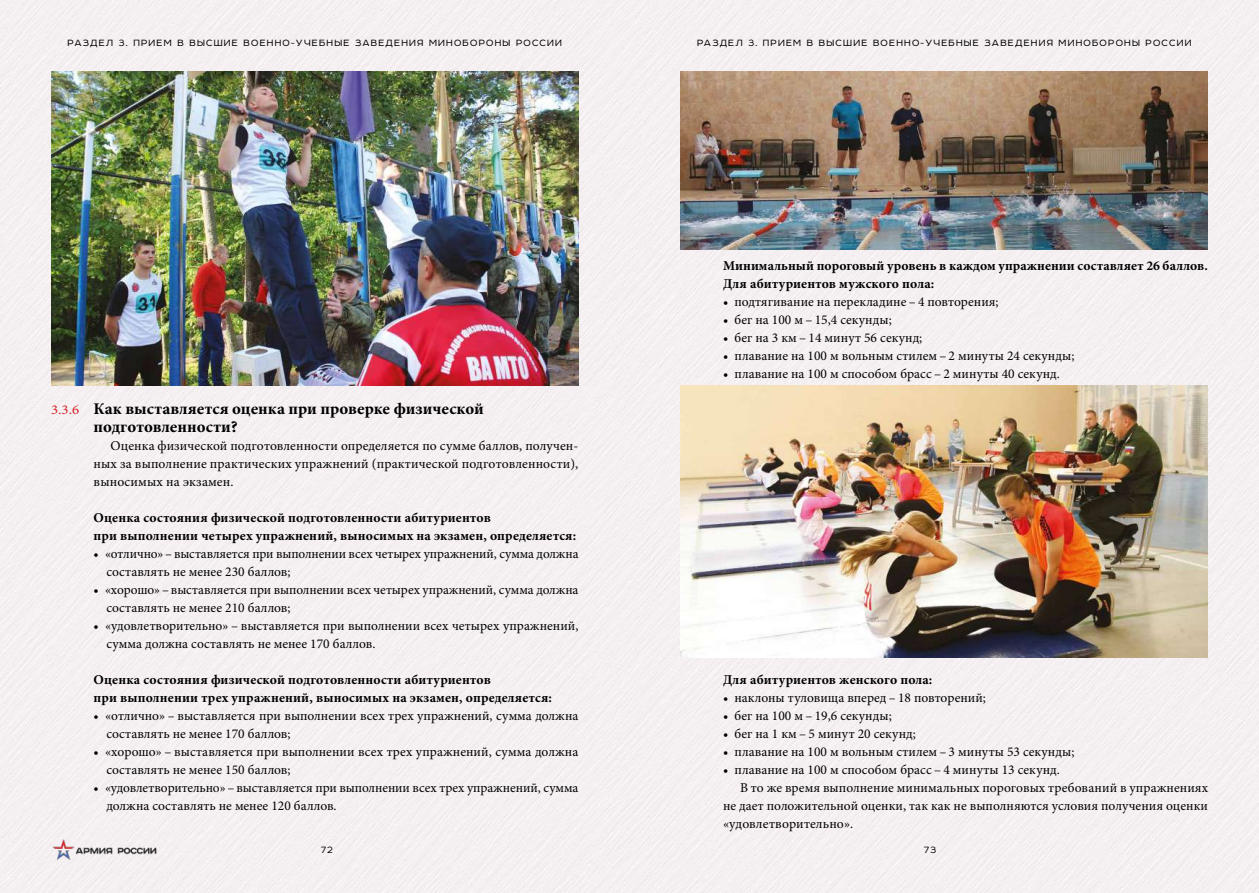
<style>
.page{position:relative;width:1259px;height:893px;background:#f4eff1}
.page>*{position:absolute;margin:0;border:0;box-sizing:border-box;transform-origin:0 0}
.t1{font:700 condensed 16.5px/18px "Minion Pro";color:#000;scale:1.1 1}
.t2{font:13.5px/18px "Minion Pro";color:#000}
.t3{font:700 13.5px/18px "Minion Pro";letter-spacing:.01em;color:#000}
.t4{font:10.5px "Room";letter-spacing:.12em;color:#000}
.s1{font-weight:400;font-stretch:normal;font-size:13.5px;color:#d3232a}
</style>
<div class="page">
<img style="left:52px;top:837px;width:106px;height:24px">
<img style="left:51px;top:71px;width:527px;height:314px">
<img style="left:680px;top:72px;width:528px;height:177px">
<img style="left:680px;top:385px;width:528px;height:272px">
<p class="t4" style="left:68px;top:37px;width:496px">РАЗДЕЛ 3. ПРИЕМ В ВЫСШИЕ ВОЕННО-УЧЕБНЫЕ ЗАВЕДЕНИЯ МИНОБОРОНЫ РОССИИ</p>
<p class="t4" style="left:697px;top:37px;width:496px">РАЗДЕЛ 3. ПРИЕМ В ВЫСШИЕ ВОЕННО-УЧЕБНЫЕ ЗАВЕДЕНИЯ МИНОБОРОНЫ РОССИИ</p>
<p class="t1" style="left:94px;top:400px;width:356px;text-indent:-43px"><span class="s1">3.3.6</span> Как выставляется оценка при проверке физической подготовленности?</p>
<p class="t2" style="left:94px;top:437px;width:486px;text-align:justify;text-indent:17px">Оценка физической подготовленности определяется по сумме баллов, получен&shy;ных за выполнение практических упражнений (практической подготовленности), выносимых на экзамен.</p>
<p class="t3" style="left:94px;top:509px;width:484px">Оценка состояния физической подготовленности абитуриентов<br>при выполнении четырех упражнений, выносимых на экзамен, определяется:</p>
<p class="t2" style="left:106px;top:545px;width:474px;text-indent:-13px">• «отлично» – выставляется при выполнении всех четырех упражнений, сумма должна составлять не менее 230 баллов;</p>
<p class="t2" style="left:106px;top:581px;width:474px;text-indent:-13px">• «хорошо» – выставляется при выполнении всех четырех упражнений, сумма должна составлять не менее 210 баллов;</p>
<p class="t2" style="left:106px;top:617px;width:473px;text-indent:-13px">• «удовлетворительно» – выставляется при выполнении всех четырех упражнений, сумма должна составлять не менее 170 баллов.</p>
<p class="t3" style="left:94px;top:671px;width:460px">Оценка состояния физической подготовленности абитуриентов<br>при выполнении трех упражнений, выносимых на экзамен, определяется:</p>
<p class="t2" style="left:106px;top:707px;width:473px;text-indent:-13px">• «отлично» – выставляется при выполнении всех трех упражнений, сумма должна составлять не менее 170 баллов;</p>
<p class="t2" style="left:106px;top:743px;width:473px;text-indent:-13px">• «хорошо» – выставляется при выполнении всех трех упражнений, сумма должна составлять не менее 150 баллов;</p>
<p class="t2" style="left:106px;top:779px;width:473px;text-indent:-13px">• «удовлетворительно» – выставляется при выполнении всех трех упражнений, сумма должна составлять не менее 120 баллов.</p>
<p class="t3" style="left:723px;top:257px;width:486px">Минимальный пороговый уровень в каждом упражнении составляет 26 баллов.<br>Для абитуриентов мужского пола:</p>
<p class="t2" style="left:723px;top:293px;width:277px">• подтягивание на перекладине – 4 повторения;</p>
<p class="t2" style="left:723px;top:311px;width:170px">• бег на 100 м – 15,4 секунды;</p>
<p class="t2" style="left:723px;top:329px;width:201px">• бег на 3 км – 14 минут 56 секунд;</p>
<p class="t2" style="left:723px;top:347px;width:353px">• плавание на 100 м вольным стилем – 2 минуты 24 секунды;</p>
<p class="t2" style="left:723px;top:365px;width:338px">• плавание на 100 м способом брасс – 2 минуты 40 секунд.</p>
<p class="t3" style="left:723px;top:671px;width:211px">Для абитуриентов женского пола:</p>
<p class="t2" style="left:723px;top:689px;width:264px">• наклоны туловища вперед – 18 повторений;</p>
<p class="t2" style="left:723px;top:707px;width:170px">• бег на 100 м – 19,6 секунды;</p>
<p class="t2" style="left:723px;top:725px;width:194px">• бег на 1 км – 5 минут 20 секунд;</p>
<p class="t2" style="left:723px;top:743px;width:353px">• плавание на 100 м вольным стилем – 3 минуты 53 секунды;</p>
<p class="t2" style="left:723px;top:761px;width:338px">• плавание на 100 м способом брасс – 4 минуты 13 секунд.</p>
<p class="t2" style="left:740px;top:779px;width:469px">В то же время выполнение минимальных пороговых требований в упражнениях</p>
<p class="t2" style="left:723px;top:797px;width:486px">не дает положительной оценки, так как не выполняются условия получения оценки</p>
<p class="t2" style="left:723px;top:815px;width:132px">«удовлетворительно».</p>
<p class="t4" style="left:321px;top:844px;width:14px">72</p>
<p class="t4" style="left:924px;top:844px;width:14px">73</p>
</div>
